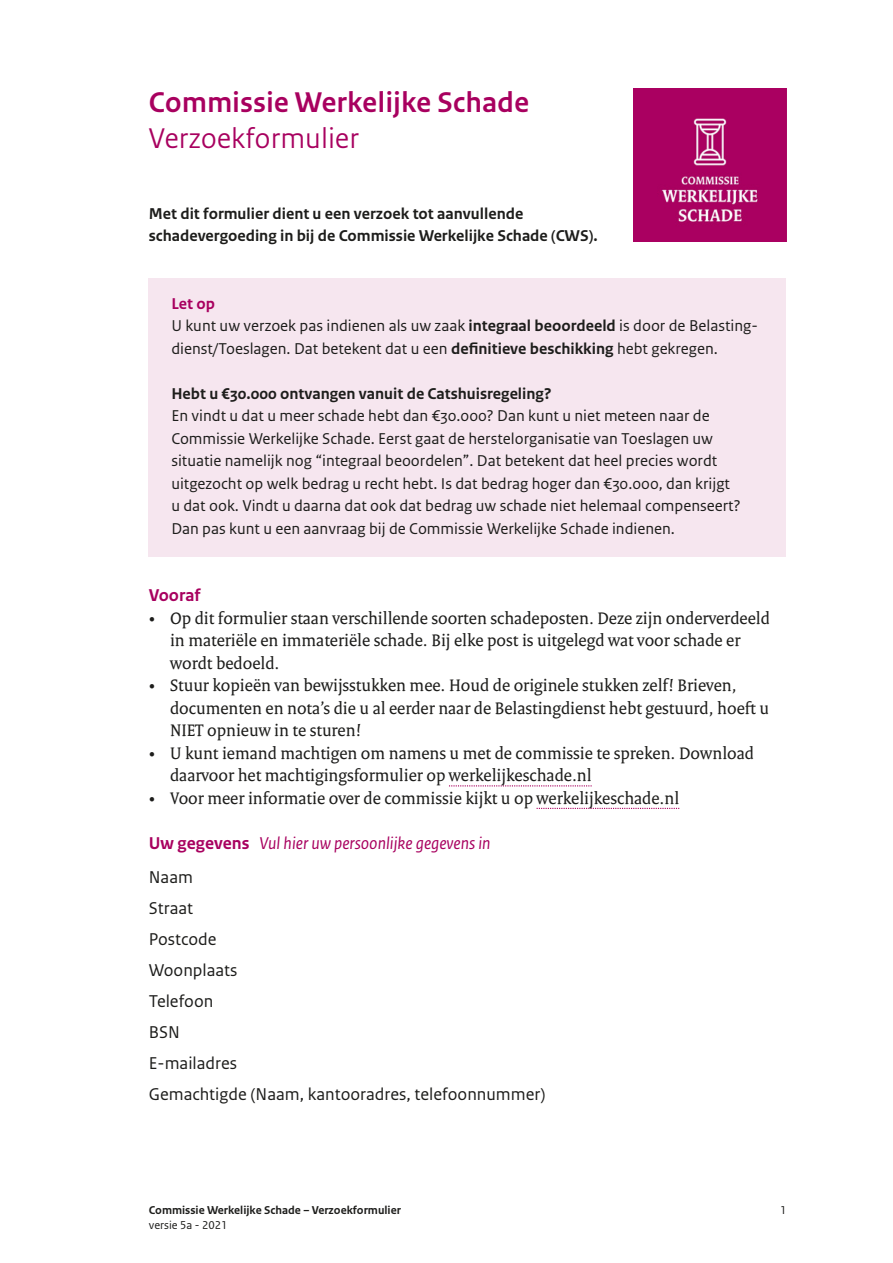
<style>
.page{position:relative;width:893px;height:1263px;background:#fff}
.page>*{position:absolute;margin:0;border:0;box-sizing:border-box;transform-origin:0 0}
.Titel{font:700 30px/36px "Rijksoverheid Sans Heading";letter-spacing:.02em;color:#a8005f}
.t1{font:18px/22.5px "Rijksoverheid Serif";color:#1d1d1b}
.Vraag{font:18px "Rijksoverheid Sans Text";color:#1d1d1b}
.t2{font:italic 18px "Rijksoverheid Sans Text";color:#a8005f}
.Kop_1{font:700 18px "Rijksoverheid Sans Text";color:#a8005f}
.Kop_3{font:700 18px "Rijksoverheid Sans Text";color:#a8005f}
.Let_op{font:16.5px/22.5px "Rijksoverheid Sans Text";color:#1d1d1b}
.Inleiding{font:700 16.5px/22.5px "Rijksoverheid Sans Text";color:#1d1d1b}
.Let_op_Kop{font:700 16.5px "Rijksoverheid Sans Text";color:#1d1d1b}
.Let_op_Kop-2{font:700 16.5px "Rijksoverheid Sans Text";color:#a8005f}
.t3{font:700 12px "Rijksoverheid Sans Text";color:#1d1d1b}
.t4{font:12px "Rijksoverheid Sans Text";color:#1d1d1b}
.s1{font-weight:400}
.s2{font-weight:700}
</style>
<div class="page">
<svg style="left:449px;top:785px;width:143px;height:1px"></svg>
<svg style="left:537px;top:808px;width:142px;height:1px"></svg>
<div style="left:149px;top:279px;width:637px;height:278px;background:#f6e6ef"></div>
<img style="left:634px;top:88px;width:153px;height:153px">
<h1 class="Titel" style="left:149px;top:85px;width:382px">Commissie Werkelijke Schade<br><span class="s1">Verzoekformulier</span></h1>
<p class="Inleiding" style="left:149px;top:203px;width:450px">Met dit formulier dient u een verzoek tot aanvullende schadevergoeding in bij de Commissie Werkelijke Schade (CWS).</p>
<h2 class="Let_op_Kop-2" style="left:171px;top:294px;width:45px">Let op</h2>
<p class="Let_op" style="left:171px;top:315px;width:586px">U kunt uw verzoek pas indienen als uw zaak <span class="s2">integraal beoordeeld</span> is door de Belasting&shy;dienst/Toeslagen. Dat betekent dat u een <span class="s2">definitieve beschikking</span> hebt gekregen.</p>
<h2 class="Let_op_Kop" style="left:171px;top:384px;width:382px">Hebt u €30.000 ontvangen vanuit de Catshuisregeling?</h2>
<p class="Let_op" style="left:171px;top:405px;width:571px">En vindt u dat u meer schade hebt dan €30.000? Dan kunt u niet meteen naar de Commissie Werkelijke Schade. Eerst gaat de herstelorganisatie van Toeslagen uw situatie namelijk nog “integraal beoordelen”. Dat betekent dat heel precies wordt uitgezocht op welk bedrag u recht hebt. Is dat bedrag hoger dan €30.000, dan krijgt u dat ook. Vindt u daarna dat ook dat bedrag uw schade niet helemaal compenseert?<br>Dan pas kunt u een aanvraag bij de Commissie Werkelijke Schade indienen.</p>
<h2 class="Kop_3" style="left:149px;top:585px;width:53px">Vooraf</h2>
<p class="t1" style="left:170px;top:607px;width:601px;text-indent:-21px">• Op dit formulier staan verschillende soorten schadeposten. Deze zijn onderverdeeld in materiële en immateriële schade. Bij elke post is uitgelegd wat voor schade er wordt bedoeld.</p>
<p class="t1" style="left:170px;top:674px;width:600px;text-indent:-21px">• Stuur kopieën van bewijsstukken mee. Houd de originele stukken zelf! Brieven, documenten en nota’s die u al eerder naar de Belastingdienst hebt gestuurd, hoeft u<br>NIET opnieuw in te sturen!</p>
<p class="t1" style="left:170px;top:742px;width:586px;text-indent:-21px">• U kunt iemand machtigen om namens u met de commissie te spreken. Download daarvoor het machtigingsformulier op werkelijkeschade.nl</p>
<p class="t1" style="left:149px;top:787px;width:532px">• Voor meer informatie over de commissie kijkt u op werkelijkeschade.nl</p>
<h1 class="Kop_1" style="left:149px;top:833px;width:102px">Uw gegevens</h1>
<p class="t2" style="left:259px;top:833px;width:233px">Vul hier uw persoonlijke gegevens in</p>
<p class="Vraag" style="left:149px;top:866px;width:46px">Naam</p>
<p class="Vraag" style="left:149px;top:897px;width:46px">Straat</p>
<p class="Vraag" style="left:149px;top:928px;width:69px">Postcode</p>
<p class="Vraag" style="left:149px;top:959px;width:90px">Woonplaats</p>
<p class="Vraag" style="left:149px;top:990px;width:66px">Telefoon</p>
<p class="Vraag" style="left:149px;top:1021px;width:33px">BSN</p>
<p class="Vraag" style="left:149px;top:1052px;width:90px">E-mailadres</p>
<p class="Vraag" style="left:149px;top:1083px;width:398px">Gemachtigde (Naam, kantooradres, telefoonnummer)</p>
<p class="t3" style="left:149px;top:1203px;width:254px">Commissie Werkelijke Schade – Verzoekformulier</p>
<p class="t4" style="left:780px;top:1203px;width:8px">1</p>
<p class="t4" style="left:149px;top:1218px;width:80px">versie 5a - 2021</p>
</div>
